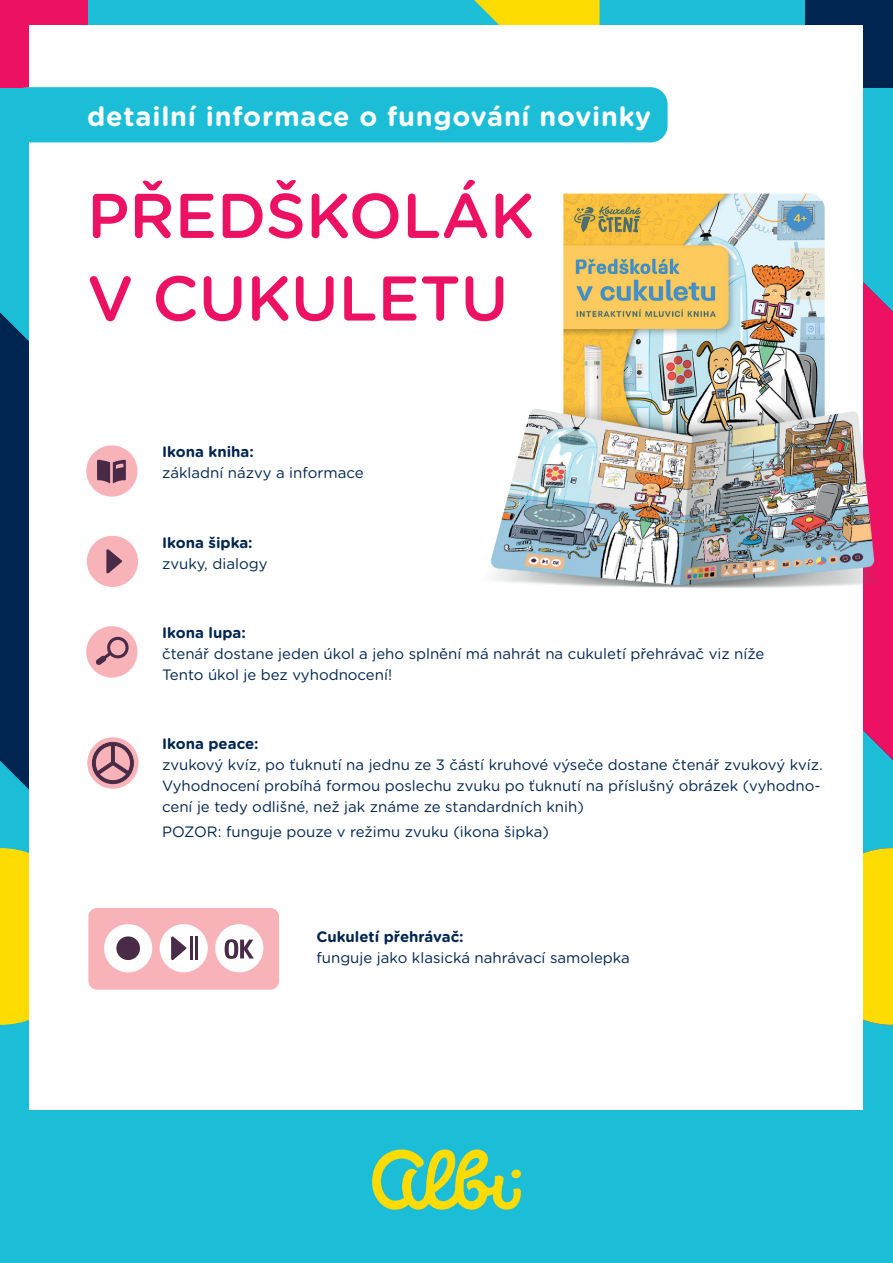
<style>
.page{position:relative;width:893px;height:1263px;background:#1cbed7}
.page>*{position:absolute;margin:0;border:0;box-sizing:border-box;transform-origin:0 0}
.Nadpis_Bold{font:500 63px/82.7px "Gotham Rounded";color:#ec1163}
.Nadpis_Bold-2{font:700 27px "Gotham Rounded";letter-spacing:.03em;color:#fff}
.Základní_10_14_prapo{font:15px/21px "Gotham Rounded";color:#002551}
.s1{font-weight:700}
</style>
<div class="page">
<svg style="left:372px;top:1149px;width:149px;height:60px"></svg>
<svg style="left:0;top:312px;width:30px;height:502px"></svg>
<div style="left:0;top:848px;width:30px;height:177px;background:#ffdc01"></div>
<div style="left:806px;top:0;width:87px;height:87px;background:#002551"></div>
<div style="left:0;top:0;width:87px;height:87px;background:#ec1163"></div>
<svg style="left:474px;top:0;width:126px;height:26px"></svg>
<svg style="left:863px;top:615px;width:30px;height:145px"></svg>
<div style="left:863px;top:848px;width:30px;height:177px;background:#ffdc01"></div>
<div style="left:30px;top:26px;width:833px;height:1084px;background:#fff"></div>
<div style="left:86px;top:445px;width:51px;height:52px;background:#f8b3b9;border-radius:50%"></div>
<svg style="left:97px;top:460px;width:29px;height:24px"></svg>
<div style="left:87px;top:536px;width:51px;height:51px;background:#f8b3b9;border-radius:50%"></div>
<svg style="left:106px;top:549px;width:16px;height:25px"></svg>
<div style="left:86px;top:626px;width:51px;height:52px;background:#f8b3b9;border-radius:50%"></div>
<svg style="left:96px;top:636px;width:33px;height:29px"></svg>
<div style="left:88px;top:908px;width:191px;height:82px;background:#f8b3b9;border-radius:9px"></div>
<div style="left:104px;top:924px;width:48px;height:48px;background:#fff;border-radius:50%"></div>
<div style="left:116px;top:936px;width:24px;height:24px;background:#492a47;border-radius:50%"></div>
<div style="left:215px;top:924px;width:48px;height:48px;background:#fff;border-radius:50%"></div>
<svg style="left:225px;top:939px;width:29px;height:20px"></svg>
<div style="left:160px;top:924px;width:48px;height:48px;background:#fff;border-radius:50%"></div>
<hr style="left:190px;top:936px;width:3px;height:24px;background:#492a47">
<hr style="left:195px;top:936px;width:3px;height:24px;background:#492a47">
<svg style="left:171px;top:936px;width:16px;height:24px"></svg>
<svg style="left:87px;top:737px;width:52px;height:52px"></svg>
<svg style="left:92px;top:742px;width:42px;height:42px"></svg>
<div style="left:11px;top:87px;width:657px;height:55px;background:#1cbed7;border-radius:17px"></div>
<img style="left:489px;top:193px;width:404px;height:422px">
<p class="Nadpis_Bold-2" style="left:87px;top:97px;width:565px">detailní informace o fungování novinky</p>
<p class="Nadpis_Bold" style="left:87px;top:172px;width:449px">PŘEDŠKOLÁK<br>V CUKULETU</p>
<p class="Základní_10_14_prapo" style="left:162px;top:441px;width:203px"><span class="s1">Ikona kniha:<br></span>základní názvy a informace</p>
<p class="Základní_10_14_prapo" style="left:162px;top:531px;width:107px"><span class="s1">Ikona šipka: </span>zvuky, dialogy</p>
<p class="Základní_10_14_prapo" style="left:162px;top:621px;width:604px"><span class="s1">Ikona lupa:<br></span>čtenář dostane jeden úkol a jeho splnění má nahrát na cukuletí přehrávač viz níže<br>Tento úkol je bez vyhodnocení!</p>
<p class="Základní_10_14_prapo" style="left:162px;top:733px;width:662px"><span class="s1">Ikona peace:<br></span>zvukový kvíz, po ťuknutí na jednu ze 3 částí kruhové výseče dostane čtenář zvukový kvíz.<br>Vyhodnocení probíhá formou poslechu zvuku po ťuknutí na příslušný obrázek (vyhodno&shy;cení je tedy odlišné, než jak známe ze standardních knih)</p>
<p class="Základní_10_14_prapo" style="left:162px;top:820px;width:388px">POZOR: funguje pouze v režimu zvuku (ikona šipka)</p>
<p class="Základní_10_14_prapo" style="left:316px;top:926px;width:315px"><span class="s1">Cukuletí přehrávač:<br></span>funguje jako klasická nahrávací samolepka</p>
</div>
